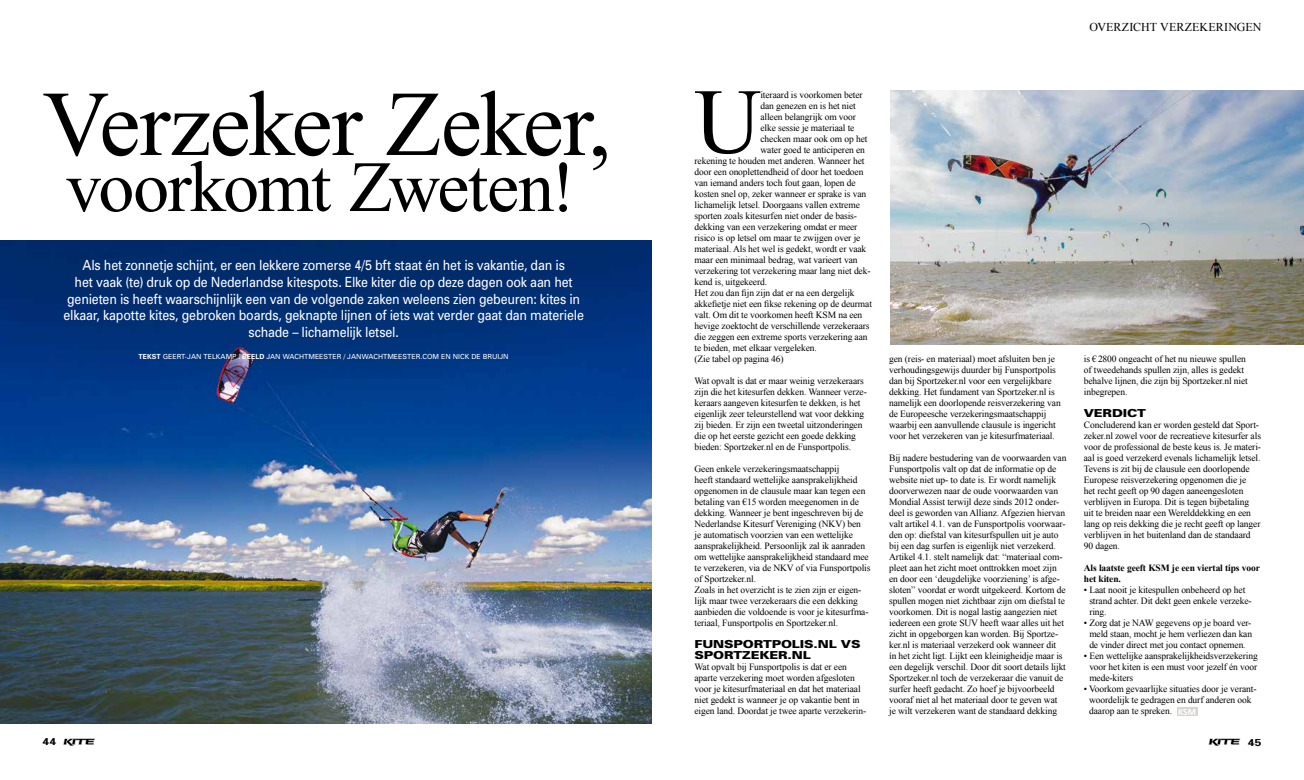
<style>
.page{position:relative;width:1304px;height:780px;background:#fff}
.page>*{position:absolute;margin:0;border:0;box-sizing:border-box;transform-origin:0 0}
.t1{font:92.6px "Times New Roman";letter-spacing:-.015em;color:#000}
.t2{font:72px "Times New Roman";letter-spacing:-.025em;color:#000}
.t3{font:14px/16.8px "Univers";letter-spacing:-.015em;color:#fff;text-align:center;scale:.89 1}
.t4{font:12px "Times New Roman";letter-spacing:.005em;color:#000}
.t5{font:900 11px/11px "Univers";letter-spacing:-.01em;color:#000;scale:1.2 1}
.t6{font:700 10px "Univers";color:#000;scale:1.2 1}
.t7{font:9.5px/11px "Times New Roman";letter-spacing:-.01em;color:#000}
.t8{font:700 9.5px/11px "Times New Roman";letter-spacing:-.01em;color:#000}
.t9{font:7px "Univers";color:#fff}
.s1{font-weight:700}
.s2{font-family:"Calibri";font-weight:700;color:#fff}
</style>
<div class="page">
<img style="left:0;top:241px;width:652px;height:482px">
<img style="left:890px;top:91px;width:414px;height:253px">
<svg style="left:1209px;top:738px;width:31px;height:7px"></svg>
<svg style="left:63px;top:738px;width:32px;height:7px"></svg>
<div style="left:1177px;top:707px;width:20px;height:9px;background:#d8d4d2"></div>
<h1 class="t1" style="left:43px;top:62px;width:570px">Verzeker Zeker,</h1>
<h2 class="t2" style="left:66px;top:138px;width:511px">voorkomt Zweten!</h2>
<p class="t3" style="left:63px;top:256px;width:586px">Als het zonnetje schijnt, er een lekkere zomerse 4/5 bft staat én het is vakantie, dan is<br>het vaak (te) druk op de Nederlandse kitespots. Elke kiter die op deze dagen ook aan het genieten is heeft waarschijnlijk een van de volgende zaken weleens zien gebeuren: kites in elkaar, kapotte kites, gebroken boards, geknapte lijnen of iets wat verder gaat dan materiele schade – lichamelijk letsel.</p>
<p class="t9" style="left:139px;top:352px;width:372px"><span class="s1">TEKST</span> GEERT-JAN TELKAMP | <span class="s1">BEELD</span> JAN WACHTMEESTER / JANWACHTMEESTER.COM EN NICK DE BRUIJN</p>
<p class="t4" style="left:1089px;top:19px;width:174px">OVERZICHT VERZEKERINGEN</p>
<h1 class="t1" style="left:694px;top:59px;width:68px">U</h1>
<p class="t7" style="left:760px;top:89px;width:104px">iteraard is voorkomen beter</p>
<p class="t7" style="left:760px;top:100px;width:97px">dan genezen en is het niet</p>
<p class="t7" style="left:760px;top:111px;width:97px">alleen belangrijk om voor</p>
<p class="t7" style="left:760px;top:122px;width:96px">elke sessie je materiaal te</p>
<p class="t7" style="left:760px;top:133px;width:109px">checken maar ook om op het</p>
<p class="t7" style="left:760px;top:144px;width:106px">water goed te anticiperen en</p>
<p class="t7" style="left:694px;top:155px;width:171px">rekening te houden met anderen. Wanneer het</p>
<p class="t7" style="left:694px;top:166px;width:170px">door een onoplettendheid of door het toedoen</p>
<p class="t7" style="left:694px;top:177px;width:163px">van iemand anders toch fout gaan, lopen de</p>
<p class="t7" style="left:694px;top:188px;width:173px">kosten snel op, zeker wanneer er sprake is van</p>
<p class="t7" style="left:694px;top:199px;width:167px">lichamelijk letsel. Doorgaans vallen extreme</p>
<p class="t7" style="left:694px;top:210px;width:164px">sporten zoals kitesurfen niet onder de basis-</p>
<p class="t7" style="left:694px;top:221px;width:164px">dekking van een verzekering omdat er meer</p>
<p class="t7" style="left:694px;top:232px;width:167px">risico is op letsel om maar te zwijgen over je</p>
<p class="t7" style="left:694px;top:243px;width:173px">materiaal. Als het wel is gedekt, wordt er vaak</p>
<p class="t7" style="left:694px;top:254px;width:165px">maar een minimaal bedrag, wat varieert van</p>
<p class="t7" style="left:694px;top:265px;width:178px">verzekering tot verzekering maar lang niet dek-</p>
<p class="t7" style="left:694px;top:276px;width:74px">kend is, uitgekeerd.</p>
<p class="t7" style="left:694px;top:287px;width:162px">Het zou dan fijn zijn dat er na een dergelijk</p>
<p class="t7" style="left:694px;top:298px;width:179px">akkefietje niet een fikse rekening op de deurmat</p>
<p class="t7" style="left:694px;top:309px;width:169px">valt. Om dit te voorkomen heeft KSM na een</p>
<p class="t7" style="left:694px;top:320px;width:177px">hevige zoektocht de verschillende verzekeraars</p>
<p class="t7" style="left:694px;top:331px;width:175px">die zeggen een extreme sports verzekering aan</p>
<p class="t7" style="left:694px;top:342px;width:124px">te bieden, met elkaar vergeleken.</p>
<p class="t7" style="left:694px;top:353px;width:91px">(Zie tabel op pagina 46)</p>
<p class="t7" style="left:694px;top:375px;width:174px">Wat opvalt is dat er maar weinig verzekeraars zijn die het kitesurfen dekken. Wanneer verze&shy;keraars aangeven kitesurfen te dekken, is het eigenlijk zeer teleurstellend wat voor dekking zij bieden. Er zijn een tweetal uitzonderingen die op het eerste gezicht een goede dekking bieden: Sportzeker.nl en de Funsportpolis.</p>
<p class="t7" style="left:694px;top:463px;width:178px">Geen enkele verzekeringsmaatschappij<br>heeft standaard wettelijke aansprakelijkheid opgenomen in de clausule maar kan tegen een betaling van €15 worden meegenomen in de dekking. Wanneer je bent ingeschreven bij de Nederlandse Kitesurf Vereniging (NKV) ben<br>je automatisch voorzien van een wettelijke aansprakelijkheid. Persoonlijk zal ik aanraden om wettelijke aansprakelijkheid standaard mee te verzekeren, via de NKV of via Funsportpolis of Sportzeker.nl.<br>Zoals in het overzicht is te zien zijn er eigen&shy;lijk maar twee verzekeraars die een dekking aanbieden die voldoende is voor je kitesurfma&shy;teriaal, Funsportpolis en Sportzeker.nl.</p>
<p class="t5" style="left:694px;top:638px;width:140px">FUNSPORTPOLIS.NL VS<br>SPORTZEKER.NL</p>
<p class="t7" style="left:694px;top:661px;width:173px">Wat opvalt bij Funsportpolis is dat er een aparte verzekering moet worden afgesloten voor je kitesurfmateriaal en dat het materiaal niet gedekt is wanneer je op vakantie bent in eigen land. Doordat je twee aparte verzekerin-</p>
<p class="t7" style="left:889px;top:353px;width:173px">gen (reis- en materiaal) moet afsluiten ben je verhoudingsgewijs duurder bij Funsportpolis dan bij Sportzeker.nl voor een vergelijkbare dekking. Het fundament van Sportzeker.nl is namelijk een doorlopende reisverzekering van de Europeesche verzekeringsmaatschappij waarbij een aanvullende clausule is ingericht voor het verzekeren van je kitesurfmateriaal.</p>
<p class="t7" style="left:889px;top:452px;width:179px">Bij nadere bestudering van de voorwaarden van Funsportpolis valt op dat de informatie op de website niet up- to date is. Er wordt namelijk doorverwezen naar de oude voorwaarden van Mondial Assist terwijl deze sinds 2012 onder&shy;deel is geworden van Allianz. Afgezien hiervan valt artikel 4.1. van de Funsportpolis voorwaar&shy;den op: diefstal van kitesurfspullen uit je auto bij een dag surfen is eigenlijk niet verzekerd.<br>Artikel 4.1. stelt namelijk dat: “materiaal com&shy;pleet aan het zicht moet onttrokken moet zijn en door een ‘deugdelijke voorziening’ is afge&shy;sloten” voordat er wordt uitgekeerd. Kortom de spullen mogen niet zichtbaar zijn om diefstal te voorkomen. Dit is nogal lastig aangezien niet iedereen een grote SUV heeft waar alles uit het zicht in opgeborgen kan worden. Bij Sportze&shy;ker.nl is materiaal verzekerd ook wanneer dit<br>ín het zicht ligt. Lijkt een kleinigheidje maar is een degelijk verschil. Door dit soort details lijkt Sportzeker.nl toch de verzekeraar die vanuit de surfer heeft gedacht. Zo hoef je bijvoorbeeld vooraf niet al het materiaal door te geven wat je wilt verzekeren want de standaard dekking</p>
<p class="t7" style="left:1084px;top:353px;width:165px">is €2800 ongeacht of het nu nieuwe spullen of tweedehands spullen zijn, alles is gedekt behalve lijnen, die zijn bij Sportzeker.nl niet inbegrepen.</p>
<p class="t5" style="left:1084px;top:407px;width:53px">VERDICT</p>
<p class="t7" style="left:1084px;top:419px;width:179px">Concluderend kan er worden gesteld dat Sport&shy;zeker.nl zowel voor de recreatieve kitesurfer als voor de professional de beste keus is. Je materi&shy;aal is goed verzekerd evenals lichamelijk letsel.<br>Tevens is zit bij de clausule een doorlopende Europese reisverzekering opgenomen die je<br>het recht geeft op 90 dagen aaneengesloten verblijven in Europa. Dit is tegen bijbetaling uit te breiden naar een Werelddekking en een lang op reis dekking die je recht geeft op langer verblijven in het buitenland dan de standaard 90 dagen.</p>
<p class="t8" style="left:1084px;top:562px;width:178px">Als laatste geeft KSM je een viertal tips voor het kiten.</p>
<p class="t7" style="left:1089px;top:584px;width:164px;text-indent:-6px">• Laat nooit je kitespullen onbeheerd op het strand achter. Dit dekt geen enkele verzeke&shy;ring.</p>
<p class="t7" style="left:1084px;top:617px;width:170px;text-align:center">• Zorg dat je NAW gegevens op je board ver&shy;meld staan, mocht je hem verliezen dan kan de vinder direct met jou contact opnemen.</p>
<p class="t7" style="left:1089px;top:650px;width:170px;text-align:justify;text-indent:-6px">• Een wettelijke aansprakelijkheidsverzekering voor het kiten is een must voor jezelf én voor mede-kiters</p>
<p class="t7" style="left:1089px;top:683px;width:169px;text-indent:-5px">• Voorkom gevaarlijke situaties door je verant&shy;woordelijk te gedragen en durf anderen ook daarop aan te spreken. <span class="s2">KSM</span></p>
<p class="t6" style="left:43px;top:735px;width:13px">44</p>
<p class="t6" style="left:1248px;top:735px;width:13px">45</p>
</div>
